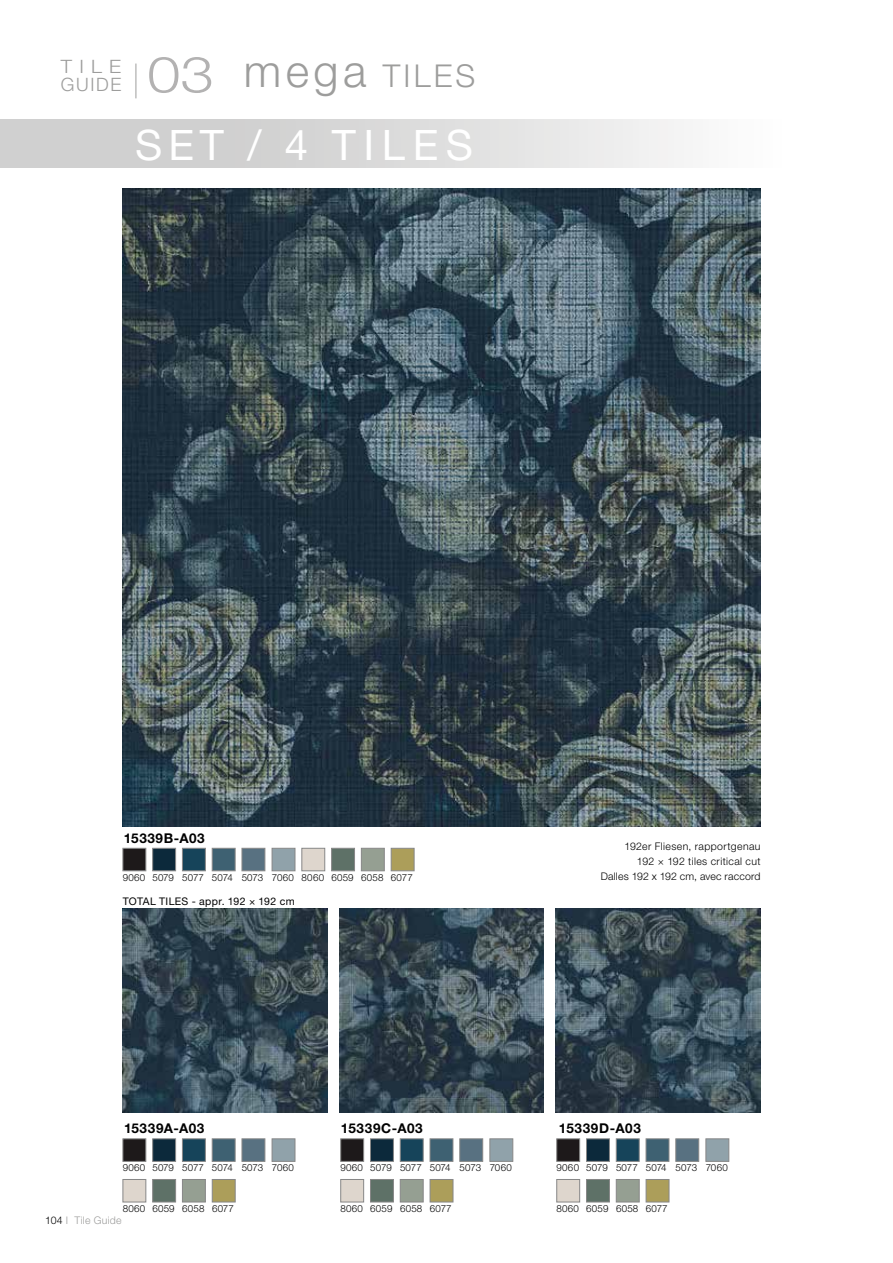
<style>
.page{position:relative;width:893px;height:1263px;background:#fff}
.page>*{position:absolute;margin:0;border:0;box-sizing:border-box;transform-origin:0 0}
.t1{font:42px "Helvetica Neue LT Pro";letter-spacing:.18em;color:#fff}
.t2{font:300 31.5px "Helvetica Neue LT Pro";letter-spacing:.1em;color:#9d9d9c}
.t3{font:300 18.45px/18.5px "Helvetica Neue LT Pro";letter-spacing:.09em;color:#9d9d9c;scale:1.1 1}
.t4{font:700 13.5px "Helvetica Neue LT Pro";letter-spacing:.045em;color:#000}
.t5{font:300 10.5px/15px "Helvetica Neue LT Pro";letter-spacing:.03em;color:#000;text-align:right}
.t6{font:10.5px "Helvetica Neue LT Pro";letter-spacing:.035em;color:#000}
.t7{font:300 10.5px "Helvetica Neue LT Pro";letter-spacing:.02em;color:#9d9d9c}
.t8{font:300 9.75px "Helvetica Neue LT Pro";letter-spacing:.015em;color:#000}
.s1{font-size:49.95px;color:#b3b2b2}
.s2{font-size:45px}
.s3{color:#000}
</style>
<div class="page">
<hr style="left:136px;top:64px;width:1px;height:34px;background:#9d9d9c">
<div style="left:123px;top:848px;width:23px;height:23px;background:#1d191a;border:1px solid #878787"></div>
<div style="left:123px;top:1138px;width:23px;height:23px;background:#1d191a;border:1px solid #878787"></div>
<div style="left:340px;top:1138px;width:24px;height:23px;background:#1d191a;border:1px solid #878787"></div>
<div style="left:556px;top:1138px;width:24px;height:23px;background:#1d191a;border:1px solid #878787"></div>
<div style="left:242px;top:848px;width:23px;height:23px;background:#587181;border:1px solid #878787"></div>
<div style="left:242px;top:1138px;width:23px;height:23px;background:#587181;border:1px solid #878787"></div>
<div style="left:460px;top:1138px;width:23px;height:23px;background:#587181;border:1px solid #878787"></div>
<div style="left:676px;top:1138px;width:23px;height:23px;background:#587181;border:1px solid #878787"></div>
<div style="left:182px;top:848px;width:24px;height:23px;background:#16445a;border:1px solid #878787"></div>
<div style="left:182px;top:1138px;width:24px;height:23px;background:#16445a;border:1px solid #878787"></div>
<div style="left:400px;top:1138px;width:23px;height:23px;background:#16445a;border:1px solid #878787"></div>
<div style="left:616px;top:1138px;width:23px;height:23px;background:#16445a;border:1px solid #878787"></div>
<div style="left:152px;top:848px;width:24px;height:23px;background:#0c293b;border:1px solid #878787"></div>
<div style="left:152px;top:1138px;width:24px;height:23px;background:#0c293b;border:1px solid #878787"></div>
<div style="left:370px;top:1138px;width:24px;height:23px;background:#0c293b;border:1px solid #878787"></div>
<div style="left:586px;top:1138px;width:24px;height:23px;background:#0c293b;border:1px solid #878787"></div>
<div style="left:212px;top:848px;width:23px;height:23px;background:#3e6172;border:1px solid #878787"></div>
<div style="left:212px;top:1138px;width:23px;height:23px;background:#3e6172;border:1px solid #878787"></div>
<div style="left:430px;top:1138px;width:23px;height:23px;background:#3e6172;border:1px solid #878787"></div>
<div style="left:646px;top:1138px;width:23px;height:23px;background:#3e6172;border:1px solid #878787"></div>
<div style="left:331px;top:848px;width:24px;height:23px;background:#5e7167;border:1px solid #878787"></div>
<div style="left:152px;top:1179px;width:24px;height:23px;background:#5e7167;border:1px solid #878787"></div>
<div style="left:370px;top:1179px;width:24px;height:23px;background:#5e7167;border:1px solid #878787"></div>
<div style="left:586px;top:1179px;width:24px;height:23px;background:#5e7167;border:1px solid #878787"></div>
<div style="left:272px;top:848px;width:23px;height:23px;background:#90a2aa;border:1px solid #878787"></div>
<div style="left:272px;top:1138px;width:23px;height:23px;background:#90a2aa;border:1px solid #878787"></div>
<div style="left:490px;top:1138px;width:23px;height:23px;background:#90a2aa;border:1px solid #878787"></div>
<div style="left:706px;top:1138px;width:23px;height:23px;background:#90a2aa;border:1px solid #878787"></div>
<div style="left:361px;top:848px;width:23px;height:23px;background:#959f92;border:1px solid #878787"></div>
<div style="left:182px;top:1179px;width:24px;height:23px;background:#959f92;border:1px solid #878787"></div>
<div style="left:400px;top:1179px;width:23px;height:23px;background:#959f92;border:1px solid #878787"></div>
<div style="left:616px;top:1179px;width:23px;height:23px;background:#959f92;border:1px solid #878787"></div>
<div style="left:302px;top:848px;width:23px;height:23px;background:#ded6cd;border:1px solid #878787"></div>
<div style="left:123px;top:1179px;width:23px;height:23px;background:#ded6cd;border:1px solid #878787"></div>
<div style="left:340px;top:1179px;width:24px;height:23px;background:#ded6cd;border:1px solid #878787"></div>
<div style="left:556px;top:1179px;width:24px;height:23px;background:#ded6cd;border:1px solid #878787"></div>
<div style="left:391px;top:848px;width:23px;height:23px;background:#ac9e5a;border:1px solid #878787"></div>
<div style="left:212px;top:1179px;width:23px;height:23px;background:#ac9e5a;border:1px solid #878787"></div>
<div style="left:430px;top:1179px;width:23px;height:23px;background:#ac9e5a;border:1px solid #878787"></div>
<div style="left:646px;top:1179px;width:23px;height:23px;background:#ac9e5a;border:1px solid #878787"></div>
<div style="left:0;top:119px;width:893px;height:49px;background:linear-gradient(to right,#c5c5c5,#fff)"></div>
<img style="left:123px;top:189px;width:637px;height:637px">
<img style="left:123px;top:908px;width:204px;height:204px">
<img style="left:339px;top:908px;width:205px;height:204px">
<img style="left:556px;top:908px;width:204px;height:204px">
<h3 class="t3" style="left:61px;top:57px;width:56px">TILE<br>GUIDE</h3>
<h2 class="t2" style="left:147px;top:57px;width:330px"><span class="s1">03</span> <span class="s2">mega</span> TILES</h2>
<h1 class="t1" style="left:135px;top:119px;width:339px">SET / 4 TILES</h1>
<h3 class="t4" style="left:124px;top:829px;width:82px">15339B-A03</h3>
<p class="t8" style="left:123px;top:871px;width:24px">9060</p>
<p class="t8" style="left:152px;top:871px;width:23px">5079</p>
<p class="t8" style="left:182px;top:871px;width:23px">5077</p>
<p class="t8" style="left:212px;top:871px;width:22px">5074</p>
<p class="t8" style="left:242px;top:871px;width:23px">5073</p>
<p class="t8" style="left:272px;top:871px;width:24px">7060</p>
<p class="t8" style="left:302px;top:871px;width:24px">8060</p>
<p class="t8" style="left:331px;top:871px;width:24px">6059</p>
<p class="t8" style="left:361px;top:871px;width:24px">6058</p>
<p class="t8" style="left:391px;top:871px;width:23px">6077</p>
<p class="t5" style="left:601px;top:839px;width:161px">192er Fliesen, rapportgenau<br>192 × 192 tiles critical cut<br>Dalles 192 x 192 cm, avec raccord</p>
<p class="t6" style="left:123px;top:894px;width:174px">TOTAL TILES - appr. 192 × 192 cm</p>
<h3 class="t4" style="left:124px;top:1120px;width:82px">15339A-A03</h3>
<h3 class="t4" style="left:341px;top:1120px;width:83px">15339C-A03</h3>
<h3 class="t4" style="left:559px;top:1120px;width:83px">15339D-A03</h3>
<p class="t8" style="left:123px;top:1162px;width:24px">9060</p>
<p class="t8" style="left:340px;top:1162px;width:24px">9060</p>
<p class="t8" style="left:556px;top:1162px;width:24px">9060</p>
<p class="t8" style="left:152px;top:1162px;width:23px">5079</p>
<p class="t8" style="left:370px;top:1162px;width:23px">5079</p>
<p class="t8" style="left:586px;top:1162px;width:23px">5079</p>
<p class="t8" style="left:182px;top:1162px;width:23px">5077</p>
<p class="t8" style="left:400px;top:1162px;width:23px">5077</p>
<p class="t8" style="left:616px;top:1162px;width:23px">5077</p>
<p class="t8" style="left:212px;top:1162px;width:22px">5074</p>
<p class="t8" style="left:430px;top:1162px;width:22px">5074</p>
<p class="t8" style="left:646px;top:1162px;width:22px">5074</p>
<p class="t8" style="left:242px;top:1162px;width:23px">5073</p>
<p class="t8" style="left:460px;top:1162px;width:23px">5073</p>
<p class="t8" style="left:676px;top:1162px;width:23px">5073</p>
<p class="t8" style="left:272px;top:1162px;width:24px">7060</p>
<p class="t8" style="left:490px;top:1162px;width:24px">7060</p>
<p class="t8" style="left:706px;top:1162px;width:24px">7060</p>
<p class="t8" style="left:123px;top:1202px;width:24px">8060</p>
<p class="t8" style="left:340px;top:1202px;width:24px">8060</p>
<p class="t8" style="left:556px;top:1202px;width:24px">8060</p>
<p class="t8" style="left:152px;top:1202px;width:24px">6059</p>
<p class="t8" style="left:370px;top:1202px;width:24px">6059</p>
<p class="t8" style="left:586px;top:1202px;width:24px">6059</p>
<p class="t8" style="left:182px;top:1202px;width:24px">6058</p>
<p class="t8" style="left:400px;top:1202px;width:24px">6058</p>
<p class="t8" style="left:616px;top:1202px;width:24px">6058</p>
<p class="t8" style="left:212px;top:1202px;width:23px">6077</p>
<p class="t8" style="left:430px;top:1202px;width:23px">6077</p>
<p class="t8" style="left:646px;top:1202px;width:23px">6077</p>
<p class="t7" style="left:45px;top:1214px;width:78px"><span class="s3">104</span> I Tile Guide</p>
</div>
